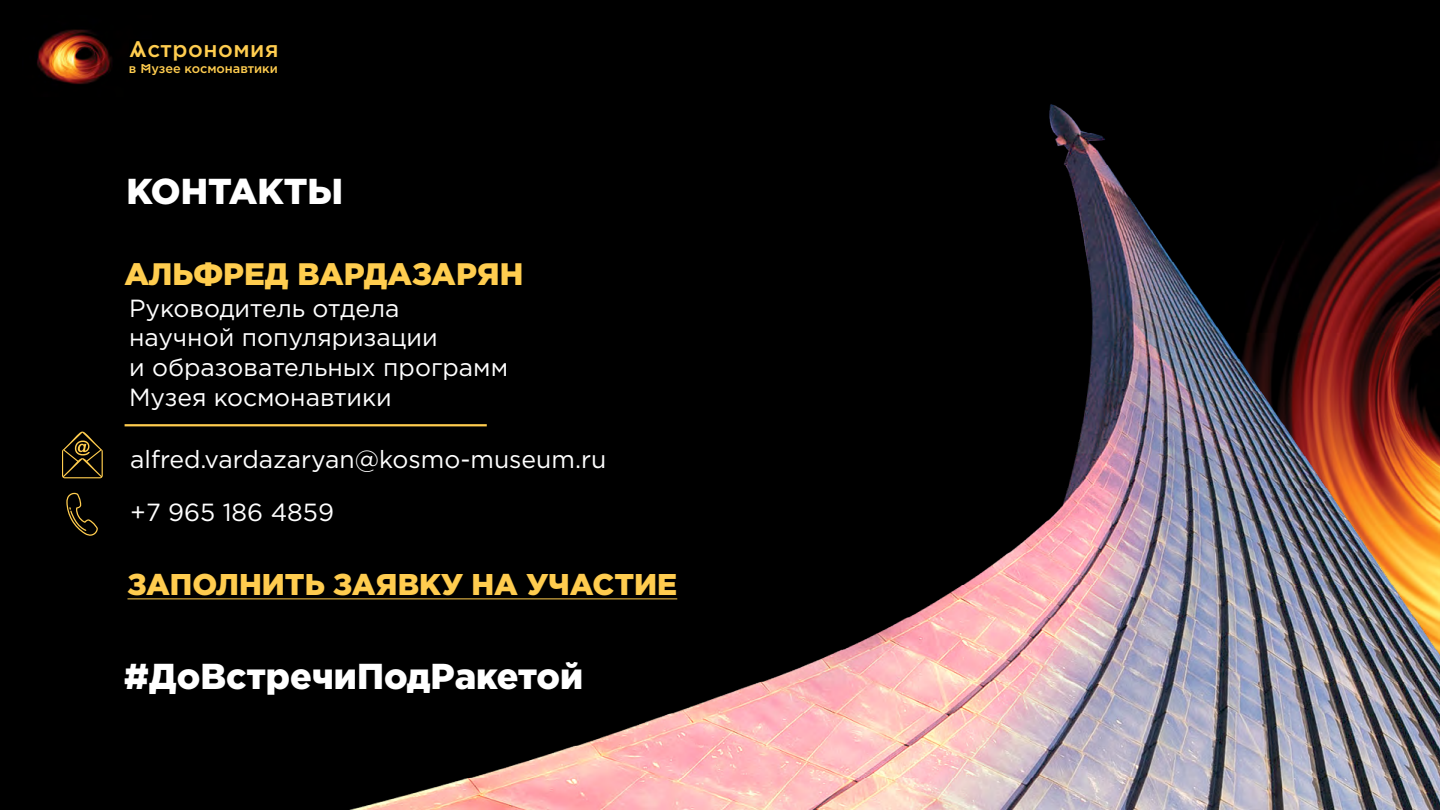
<style>
.page{position:relative;width:1440px;height:810px;background:#000}
.page>*{position:absolute;margin:0;border:0;box-sizing:border-box;transform-origin:0 0}
.t1{font:900 36px "Gotham Pro";color:#fff}
.t2{font:900 31.05px "Gotham Pro";color:#ffcd4f}
.t3{font:900 30px "Gotham Pro";color:#ffcc4f}
.t4{font:24.75px/29.7px "Gotham Pro";color:#fff}
.t5{font:22.5px "Cosmo Type";letter-spacing:.025em;color:#ffcd4f}
.t6{font:12.75px "Cosmo Type";color:#ffcd4f}
</style>
<div class="page">
<img style="left:37px;top:29px;width:75px;height:55px">
<img style="left:129px;top:104px;width:1311px;height:706px">
<svg style="left:66px;top:493px;width:32px;height:43px"></svg>
<svg style="left:62px;top:432px;width:41px;height:46px"></svg>
<hr style="left:125px;top:424px;width:362px;height:2px;background:#ffcd4f">
<hr style="left:128px;top:599px;width:549px;height:1px;background:#ffcc4f">
<p class="t5" style="left:129px;top:31px;width:151px">Астрономия</p>
<p class="t6" style="left:129px;top:58px;width:150px">в Музее космонавтики</p>
<h1 class="t1" style="left:127px;top:171px;width:218px">КОНТАКТЫ</h1>
<p class="t2" style="left:125px;top:256px;width:400px">АЛЬФРЕД ВАРДАЗАРЯН</p>
<p class="t4" style="left:129px;top:293px;width:381px">Руководитель отдела научной популяризации<br>и образовательных программ<br>Музея космонавтики</p>
<p class="t4" style="left:130px;top:433px;width:478px;line-height:52.9px">alfred.vardazaryan@kosmo-museum.ru +7 965 186 4859</p>
<p class="t3" style="left:128px;top:567px;width:551px">ЗАПОЛНИТЬ ЗАЯВКУ НА УЧАСТИЕ</p>
<h1 class="t1" style="left:124px;top:656px;width:461px">#ДоВстречиПодРакетой</h1>
</div>
